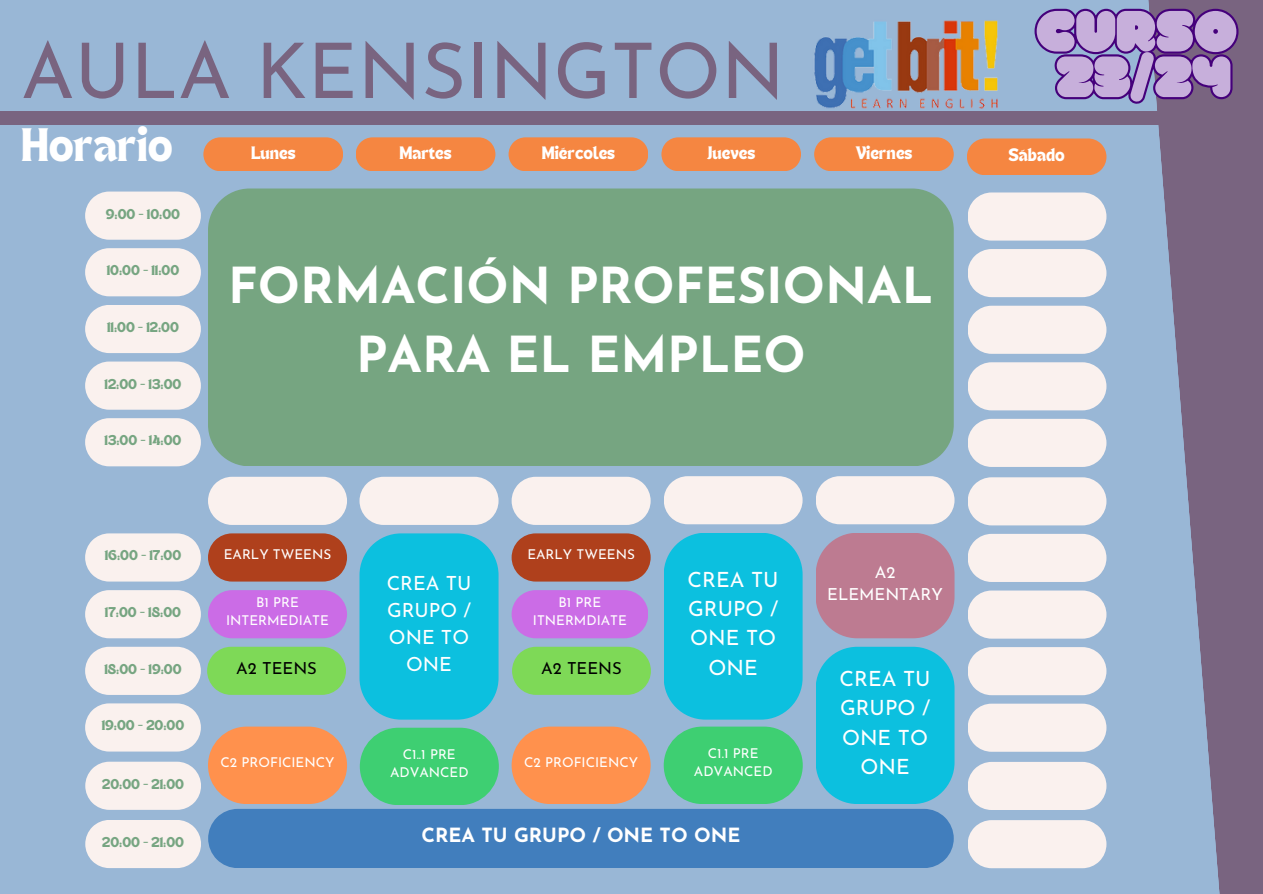
<style>
.page{position:relative;width:1263px;height:894px;background:#fff}
.page>*{position:absolute;margin:0;border:0;box-sizing:border-box;transform-origin:0 0}
.t1{font:76.35px "Josefin Sans";color:#796480}
.t2{font:900 57.15px "VAL";color:#c7afdb}
.t3{font:700 49.5px/68.6px "Josefin Sans";color:#fff;text-align:center}
.t4{font:33.9px "TANHEADLINE";color:#fff}
.t5{font:21px/29.2px "Josefin Sans";color:#fff;text-align:center}
.t6{font:19.5px/27px "Josefin Sans";color:#fff;text-align:center}
.t7{font:700 19.5px "Josefin Sans";color:#fff}
.t8{font:16.65px "Josefin Sans";color:#000}
.t9{font:16.65px/22.5px "Josefin Sans";color:#fff;text-align:center}
.t10{font:13.5px/18px "Josefin Sans";color:#fff;text-align:center}
.t11{font:13.05px "TANHEADLINE";color:#fff}
.t12{font:10.35px "TANHEADLINE";color:#76a581}
</style>
<div class="page">
<div style="left:0;top:0;width:1263px;height:893px;background:#99b7d6"></div>
<svg style="left:85px;top:191px;width:116px;height:49px;background:#efeaeb"></svg>
<div style="left:208px;top:188px;width:746px;height:278px;background:#76a581;border-radius:42px"></div>
<svg style="left:85px;top:248px;width:116px;height:48px;background:#f0ebeb"></svg>
<svg style="left:85px;top:305px;width:116px;height:48px;background:#f1ebeb"></svg>
<svg style="left:85px;top:361px;width:116px;height:48px;background:#f0ebeb"></svg>
<svg style="left:85px;top:418px;width:116px;height:48px;background:#f0ebeb"></svg>
<svg style="left:208px;top:476px;width:139px;height:49px;background:#f1ebeb"></svg>
<svg style="left:359px;top:476px;width:140px;height:49px;background:#f0ebeb"></svg>
<svg style="left:512px;top:476px;width:139px;height:49px;background:#f1ebeb"></svg>
<svg style="left:85px;top:533px;width:116px;height:48px;background:#f0ebeb"></svg>
<svg style="left:208px;top:533px;width:139px;height:48px;background:#ad492a"></svg>
<div style="left:359px;top:533px;width:140px;height:186px;background:#0cc0df;border-radius:42px"></div>
<svg style="left:512px;top:533px;width:139px;height:48px;background:#ad492a"></svg>
<svg style="left:85px;top:590px;width:116px;height:48px;background:#f1ebeb"></svg>
<svg style="left:208px;top:590px;width:139px;height:48px;background:#c771e4"></svg>
<svg style="left:512px;top:590px;width:136px;height:48px;background:#c771e4"></svg>
<svg style="left:85px;top:646px;width:116px;height:48px;background:#f0ebeb"></svg>
<svg style="left:85px;top:703px;width:116px;height:48px;background:#f0ebeb"></svg>
<div style="left:208px;top:726px;width:139px;height:77px;background:#ff914d;border-radius:39px"></div>
<div style="left:512px;top:726px;width:139px;height:77px;background:#ff914d;border-radius:39px"></div>
<svg style="left:85px;top:761px;width:116px;height:48px;background:#f0ebeb"></svg>
<svg style="left:203px;top:137px;width:140px;height:34px;background:#ef894a"></svg>
<svg style="left:356px;top:137px;width:139px;height:34px;background:#ef8849"></svg>
<svg style="left:509px;top:137px;width:139px;height:34px;background:#ef8849"></svg>
<svg style="left:1148px;top:0;width:115px;height:893px;fill:#796480"></svg>
<svg style="left:968px;top:192px;width:138px;height:48px;background:#f2ecec"></svg>
<svg style="left:968px;top:249px;width:138px;height:48px;background:#f3ecec"></svg>
<svg style="left:968px;top:305px;width:138px;height:49px;background:#f1ebeb"></svg>
<svg style="left:968px;top:362px;width:138px;height:48px;background:#f2ecec"></svg>
<svg style="left:968px;top:418px;width:138px;height:49px;background:#f1ebeb"></svg>
<svg style="left:664px;top:476px;width:139px;height:48px;background:#f2ecec"></svg>
<svg style="left:816px;top:476px;width:138px;height:48px;background:#f2ecec"></svg>
<svg style="left:968px;top:477px;width:138px;height:48px;background:#f2ecec"></svg>
<div style="left:664px;top:532px;width:139px;height:187px;background:#0cc0df;border-radius:42px"></div>
<div style="left:816px;top:532px;width:138px;height:106px;background:#bd7b91;border-radius:42px"></div>
<svg style="left:968px;top:533px;width:138px;height:48px;background:#f1ecec"></svg>
<svg style="left:968px;top:590px;width:138px;height:48px;background:#f2ecec"></svg>
<svg style="left:968px;top:647px;width:138px;height:48px;background:#f3ecec"></svg>
<svg style="left:968px;top:703px;width:138px;height:48px;background:#f2ecec"></svg>
<svg style="left:968px;top:762px;width:138px;height:47px;background:#f3edec"></svg>
<svg style="left:661px;top:137px;width:140px;height:34px;background:#ef894a"></svg>
<svg style="left:814px;top:137px;width:140px;height:34px;background:#ef894a"></svg>
<svg style="left:967px;top:138px;width:139px;height:37px;background:#ef894a"></svg>
<div style="left:0;top:111px;width:1231px;height:14px;background:#796480"></div>
<img style="left:814px;top:20px;width:184px;height:89px">
<svg style="left:85px;top:820px;width:116px;height:47px;background:#f1eceb"></svg>
<div style="left:208px;top:808px;width:746px;height:59px;background:#417ebd"></div>
<svg style="left:968px;top:820px;width:138px;height:48px;background:#f3ecec"></svg>
<div style="left:816px;top:646px;width:138px;height:157px;background:#0cc0df;border-radius:42px"></div>
<div style="left:360px;top:727px;width:139px;height:78px;background:#3ecf72;border-radius:39px"></div>
<div style="left:664px;top:726px;width:139px;height:77px;background:#3ecf72;border-radius:39px"></div>
<svg style="left:1034px;top:5px;width:207px;height:102px"></svg>
<svg style="left:207px;top:646px;width:139px;height:48px;background:#80d661"></svg>
<svg style="left:512px;top:646px;width:139px;height:48px;background:#80d661"></svg>
<p class="t1" style="left:21px;top:41px;width:765px">AULA KENSINGTON</p>
<p class="t2" style="left:1037px;top:-3px;width:203px">CURSO</p>
<p class="t2" style="left:1057px;top:43px;width:176px">23/24</p>
<p class="t4" style="left:21px;top:126px;width:153px">Horario</p>
<p class="t12" style="left:106px;top:208px;width:76px">9:00 - 10:00</p>
<p class="t12" style="left:107px;top:264px;width:74px">10:00 - 11:00</p>
<p class="t12" style="left:107px;top:321px;width:73px">11:00 - 12:00</p>
<p class="t12" style="left:105px;top:378px;width:78px">12:00 - 13:00</p>
<p class="t12" style="left:105px;top:434px;width:78px">13:00 - 14:00</p>
<p class="t11" style="left:251px;top:145px;width:46px">Lunes</p>
<p class="t11" style="left:399px;top:145px;width:54px">Martes</p>
<p class="t11" style="left:542px;top:145px;width:75px">Miércoles</p>
<p class="t11" style="left:707px;top:145px;width:50px">Jueves</p>
<p class="t11" style="left:855px;top:145px;width:59px">Viernes</p>
<p class="t11" style="left:1008px;top:147px;width:58px">Sábado</p>
<p class="t3" style="left:228px;top:256px;width:707px">FORMACIÓN PROFESIONAL<br>PARA EL EMPLEO</p>
<p class="t12" style="left:105px;top:549px;width:78px">16:00 - 17:00</p>
<p class="t10" style="left:224px;top:546px;width:109px">EARLY TWEENS</p>
<p class="t10" style="left:527px;top:546px;width:109px">EARLY TWEENS</p>
<p class="t5" style="left:688px;top:566px;width:93px">CREA TU<br>GRUPO /<br>ONE TO<br>ONE</p>
<p class="t9" style="left:827px;top:562px;width:117px">A2<br>ELEMENTARY</p>
<p class="t6" style="left:387px;top:571px;width:86px">CREA TU<br>GRUPO /<br>ONE TO<br>ONE</p>
<p class="t12" style="left:105px;top:606px;width:78px">17:00 - 18:00</p>
<p class="t10" style="left:226px;top:594px;width:104px">B1 PRE<br>INTERMEDIATE</p>
<p class="t10" style="left:533px;top:594px;width:96px">B1 PRE<br>ITNERMDIATE</p>
<p class="t12" style="left:104px;top:663px;width:79px">18:00 - 19:00</p>
<p class="t8" style="left:236px;top:661px;width:82px">A2 TEENS</p>
<p class="t8" style="left:541px;top:661px;width:82px">A2 TEENS</p>
<p class="t5" style="left:840px;top:666px;width:93px">CREA TU<br>GRUPO /<br>ONE TO<br>ONE</p>
<p class="t12" style="left:102px;top:719px;width:84px">19:00 - 20:00</p>
<p class="t10" style="left:390px;top:746px;width:80px">C1..1 PRE<br>ADVANCED</p>
<p class="t10" style="left:694px;top:745px;width:80px">C1.1 PRE<br>ADVANCED</p>
<p class="t10" style="left:220px;top:754px;width:116px">C2 PROFICIENCY</p>
<p class="t10" style="left:524px;top:754px;width:116px">C2 PROFICIENCY</p>
<p class="t12" style="left:102px;top:777px;width:83px">20:00 - 21:00</p>
<p class="t12" style="left:102px;top:836px;width:83px">20:00 - 21:00</p>
<p class="t7" style="left:421px;top:826px;width:320px">CREA TU GRUPO / ONE TO ONE</p>
</div>
